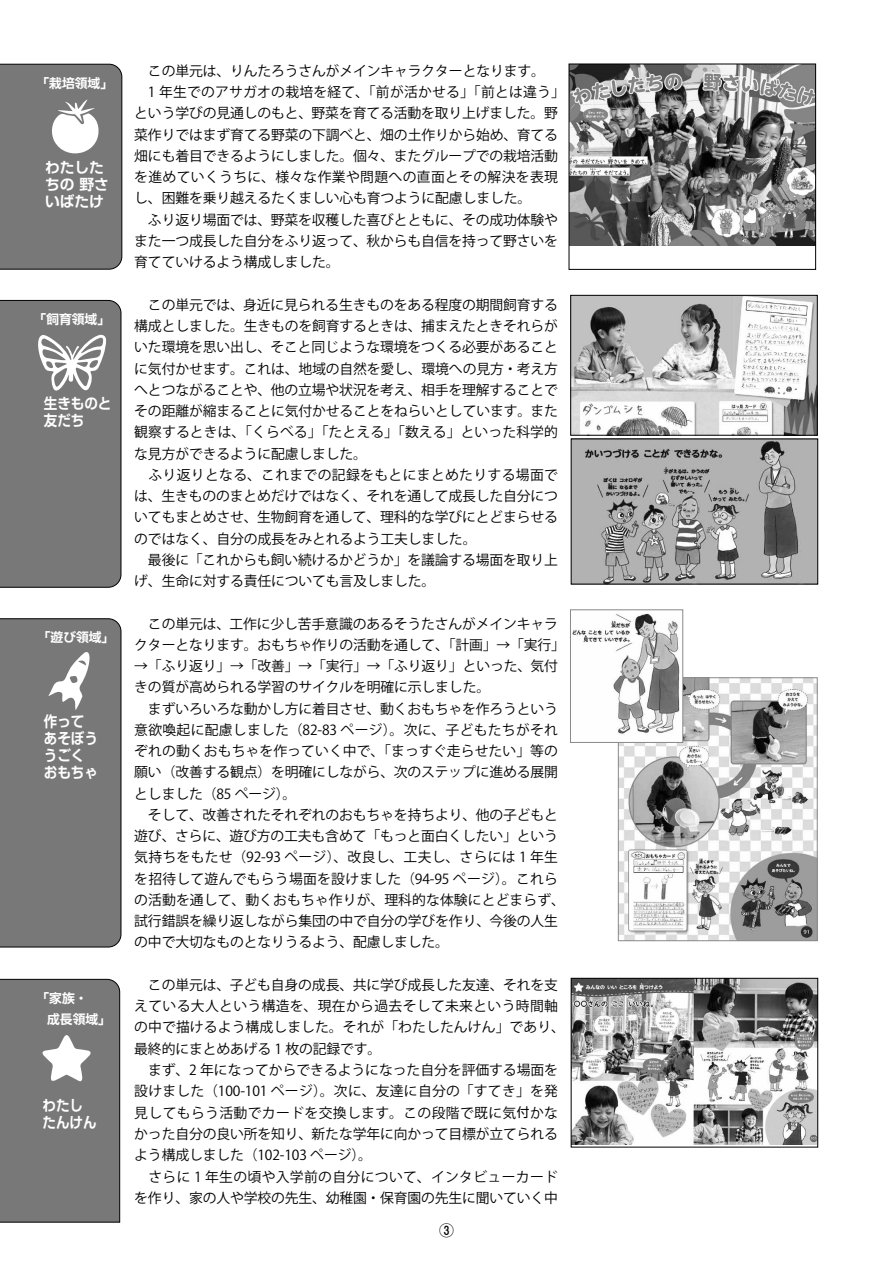
<style>
.page{position:relative;width:893px;height:1263px;background:#fff}
.page>*{position:absolute;margin:0;border:0;box-sizing:border-box;transform-origin:0 0}
.t1{font:700 14.85px/17px "G Shin Go Pro De";color:#fff;scale:.91 1}
.t2{font:700 14.85px/17px "G Shin Go Pro De";color:#fff}
.t3{font:500 14.85px "G Shin M Go Pro";color:#000}
.t4{font:13.8px/21.3px "Koz Go Pr 6 N";letter-spacing:-.01em;color:#000}
.t5{font:700 12.75px/21.3px "G Shin Go Pro De";color:#fff}
.s1{font-family:"Shin Go Pro";font-size:12.75px}
</style>
<div class="page">
<img style="left:571px;top:66px;width:243px;height:180px">
<div style="left:569px;top:64px;width:247px;height:206px;border:1px solid #000"></div>
<img style="left:573px;top:441px;width:243px;height:141px">
<img style="left:572px;top:297px;width:243px;height:136px">
<div style="left:570px;top:295px;width:247px;height:140px;border:1px solid #000"></div>
<img style="left:620px;top:679px;width:195px;height:260px">
<div style="left:618px;top:677px;width:199px;height:264px;border:1px solid #898989"></div>
<img style="left:572px;top:613px;width:109px;height:128px">
<div style="left:570px;top:610px;width:113px;height:133px;border:1px solid #898989"></div>
<img style="left:573px;top:980px;width:243px;height:165px">
<div style="left:571px;top:978px;width:247px;height:169px;border:1px solid #000"></div>
<div style="left:0;top:618px;width:122px;height:330px;background:#797878"></div>
<svg style="left:0;top:978px;width:121px;height:245px;background:#7e7d7d"></svg>
<svg style="left:0;top:300px;width:122px;height:288px;background:#7c7b7b"></svg>
<svg style="left:0;top:63px;width:123px;height:207px;background:#818080"></svg>
<p class="t5" style="left:37px;top:71px;width:78px">「栽培領域「</p>
<p class="t2" style="left:45px;top:157px;width:65px">わたしたちの野さいばたけ</p>
<p class="t5" style="left:34px;top:307px;width:78px">「飼育領域「</p>
<p class="t1" style="left:44px;top:393px;width:76px">生きものと友だち</p>
<p class="t5" style="left:38px;top:625px;width:78px">「遊び領域「</p>
<p class="t1" style="left:44px;top:711px;width:61px">作ってあそぼううごくおもちゃ</p>
<p class="t5" style="left:47px;top:986px;width:65px;text-indent:-11px">「家族・<br>成長領域「</p>
<p class="t1" style="left:43px;top:1095px;width:61px">わたしたんけん</p>
<p class="t4" style="left:134px;top:61px;width:432px">　この単元は、りんたろうさんがメインキャラクターとなります。　1 年生でのアサガオの栽培を経て、「前が活かせる」「前とは違う「という学びの見通しのもと、野菜を育てる活動を取り上げました。野菜作りではまず育てる野菜の下調べと、畑の土作りから始め、育てる畑にも着目できるようにしました。個々、またグループでの栽培活動を進めていくうちに、様々な作業や問題への直面とその解決を表現し、困難を乗り越えるたくましい心も育つように配慮しました。<br>　ふり返り場面では、野菜を収穫した喜びとともに、その成功体験やまた一つ成長した自分をふり返って、秋からも自信を持って野さいを育てていけるよう構成しました。</p>
<p class="t4" style="left:134px;top:294px;width:425px">　この単元では、身近に見られる生きものをある程度の期間飼育する構成としました。生きものを飼育するときは、捕まえたときそれらがいた環境を思い出し、そこと同じような環境をつくる必要があることに気付かせます。これは、地域の自然を愛し、環境への見方・考え方へとつながることや、他の立場や状況を考え、相手を理解することでその距離が縮まることに気付かせることをねらいとしています。また観察するときは、「くらべる」「たとえる」「数える」といった科学的な見方ができるように配慮しました。<br>　ふり返りとなる、これまでの記録をもとにまとめたりする場面では、生きもののまとめだけではなく、それを通して成長した自分についてもまとめさせ、生物飼育を通して、理科的な学びにとどまらせるのではなく、自分の成長をみとれるよう工夫しました。<br>　最後に「これからも飼い続けるかどうか」を議論する場面を取り上げ、生命に対する責任についても言及しました。</p>
<p class="t4" style="left:134px;top:613px;width:432px">　この単元は、工作に少し苦手意識のあるそうたさんがメインキャラクターとなります。おもちゃ作りの活動を通して、「計画」→「実行「</p>
<p class="t4" style="left:134px;top:656px;width:432px">→「ふり返り」→「改善」→「実行」→「ふり返り」といった、気付きの質が高められる学習のサイクルを明確に示しました。<br>　まずいろいろな動かし方に着目させ、動くおもちゃを作ろうという意欲喚起に配慮しました（82-83 ページ）。次に、子どもたちがそれぞれの動くおもちゃを作っていく中で、「まっすぐ走らせたい」等の願い（改善する観点）を明確にしながら、次のステップに進める展開としました（85 ページ。(<br>　そして、改善されたそれぞれのおもちゃを持ちより、他の子どもと遊び、さらに、遊び方の工夫も含めて「もっと面白くしたい」という気持ちをもたせ（92-93 ページ）、改良し、工夫し、さらには 1 年生を招待して遊んでもらう場面を設けました（94-95 ページ）。これらの活動を通して、動くおもちゃ作りが、理科的な体験にとどまらず、試行錯誤を繰り返しながら集団の中で自分の学びを作り、今後の人生の中で大切なものとなりうるよう、配慮しました。</p>
<p class="t4" style="left:134px;top:974px;width:432px">　この単元は、子ども自身の成長、共に学び成長した友達、それを支えている大人という構造を、現在から過去そして未来という時間軸の中で描けるよう構成しました。それが「わたしたんけん」であり、最終的にまとめあげる 1 枚の記録です。<br>　まず、2 年になってからできるようになった自分を評価する場面を設けました（100-101 ページ）。次に、友達に自分の「すてき」を発見してもらう活動でカードを交換します。この段階で既に気<span class="s1">付</span>かなかった自分の良い所を知り、新たな学年に向かって目標が立てられるよう構成しました（102-103 ページ。(<br>　さらに 1 年生の頃や入学前の自分について、インタビューカードを作り、家の人や学校の先生、幼稚園・保育園の先生に聞いていく中</p>
<p class="t3" style="left:439px;top:1218px;width:16px">3</p>
</div>
